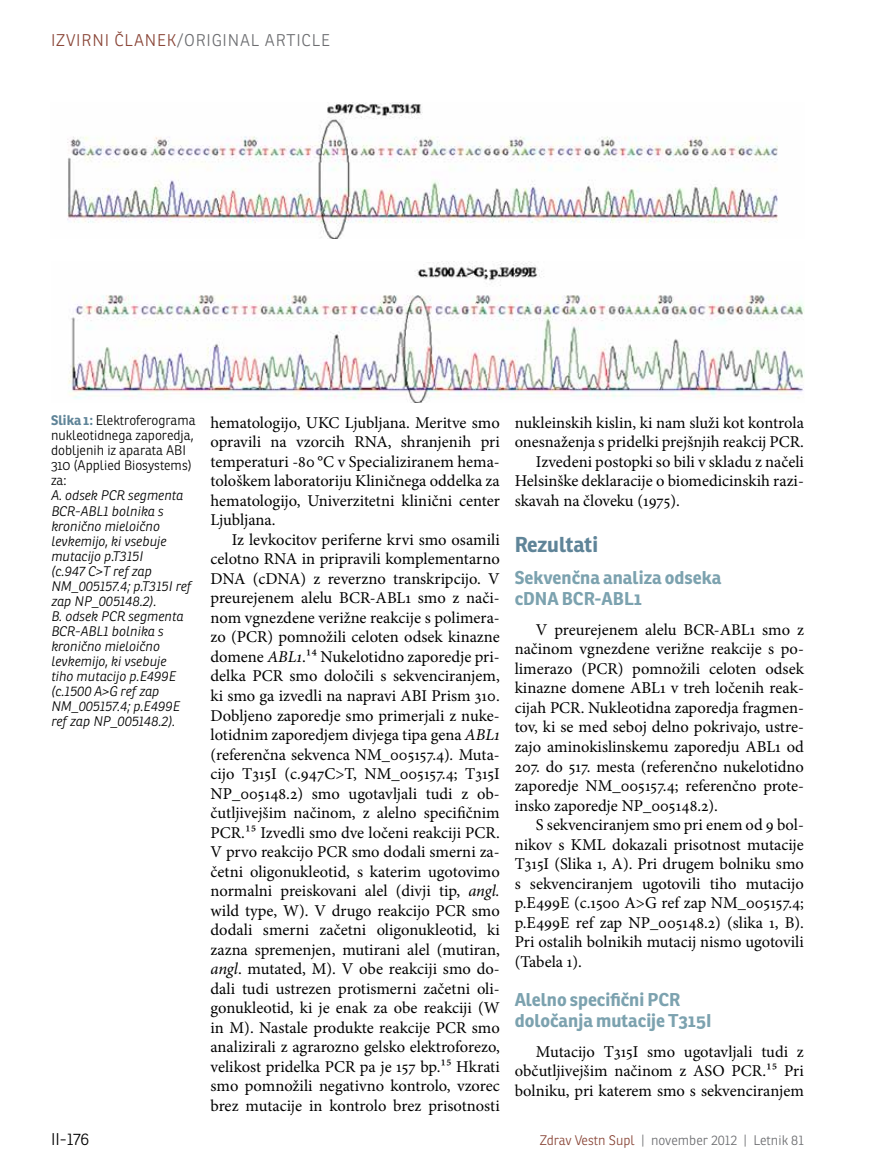
<style>
.page{position:relative;width:872px;height:1166px;background:#fff}
.page>*{position:absolute;margin:0;border:0;box-sizing:border-box;transform-origin:0 0}
.t1{font:700 21px "Ronnia";color:#5f8498}
.t2{font:700 18px/21px "Ronnia";color:#7ca2af}
.t3{font:16.5px/19.5px "Minion Pro";color:#000;text-align:justify}
.t4{font:300 16.5px "Ronnia";letter-spacing:.05em;color:#6d6e71}
.t5{font:300 16.5px "Ronnia";color:#000}
.t6{font:italic 300 13.5px/15px "Ronnia";color:#000}
.t7{font:300 13.5px/15px "Ronnia";color:#000}
.t8{font:300 13.5px "Ronnia";color:#6d6e71}
.s1{color:#8a4638}
.s2{font-weight:700;color:#5f8498}
.s3{font-style:italic}
</style>
<div class="page">
<img style="left:67px;top:102px;width:711px;height:136px">
<img style="left:68px;top:261px;width:736px;height:142px">
<p class="t4" style="left:51px;top:30px;width:280px"><span class="s1">Izvi rni članek</span>/Ori gi nal arti cle</p>
<p class="t7" style="left:51px;top:413px;width:146px"><span class="s2">Slika 1:</span> Elektroferograma nukleotidnega zaporedja, dobljenih iz aparata ABI<br>310 (Applied Biosystems) za:</p>
<p class="t6" style="left:51px;top:488px;width:141px">A. odsek PCR segmenta<br>BCR-ABL1 bolnika s kronično mieloično levkemijo, ki vsebuje mutacijo p.T315I<br>(c.947 C&gt;T ref zap<br>NM_005157.4; p.T315I ref zap NP_005148.2).<br>B. odsek PCR segmenta<br>BCR-ABL1 bolnika s kronično mieloično levkemijo, ki vsebuje tiho mutacijo p.E499E (c.1500 A&gt;G ref zap<br>NM_005157.4; p.E499E ref zap NP_005148.2).</p>
<p class="t3" style="left:210px;top:412px;width:291px">hematologijo, UKC Ljubljana. Meritve smo opravili na vzorcih RNA, shranjenih pri temperaturi -80 °C v Specializiranem hema&shy;tološkem laboratoriju Kliničnega oddelka za hematologijo, Univerzitetni klinični center Ljubljana.</p>
<p class="t3" style="left:210px;top:529px;width:291px;text-indent:21px">Iz levkocitov periferne krvi smo osamili celotno RNA in pripravili komplementarno DNA (cDNA) z reverzno transkripcijo. V preurejenem alelu BCR-ABL1 smo z nači&shy;nom vgnezdene verižne reakcije s polimera&shy;zo (PCR) pomnožili celoten odsek kinazne domene <span class="s3">ABL1</span>.14 Nukelotidno zaporedje pri&shy;delka PCR smo določili s sekvenciranjem, ki smo ga izvedli na napravi ABI Prism 310.<br>Dobljeno zaporedje smo primerjali z nuke&shy;lotidnim zaporedjem divjega tipa gena <span class="s3">ABL1 </span>(referenčna sekvenca NM_005157.4)<span class="s3">.</span> Muta&shy;cijo T315I (c.947C&gt;T, NM_005157.4; T315I NP_005148.2) smo ugotavljali tudi z ob&shy;čutljivejšim načinom, z alelno specifičnim PCR.15 Izvedli smo dve ločeni reakciji PCR.<br>V prvo reakcijo PCR smo dodali smerni za&shy;četni oligonukleotid, s katerim ugotovimo normalni preiskovani alel (divji tip, <span class="s3">angl. </span>wild type, W). V drugo reakcijo PCR smo dodali smerni začetni oligonukleotid, ki zazna spremenjen, mutirani alel (mutiran, <span class="s3">angl</span>. mutated, M). V obe reakciji smo do&shy;dali tudi ustrezen protismerni začetni oli&shy;gonukleotid, ki je enak za obe reakciji (W in M). Nastale produkte reakcije PCR smo analizirali z agrarozno gelsko elektroforezo, velikost pridelka PCR pa je 157 bp.15 Hkrati smo pomnožili negativno kontrolo, vzorec brez mutacije in kontrolo brez prisotnosti</p>
<p class="t3" style="left:514px;top:412px;width:291px">nukleinskih kislin, ki nam služi kot kontrola</p>
<p class="t3" style="left:514px;top:432px;width:291px">onesnaženja s pridelki prejšnjih reakcij PCR.</p>
<p class="t3" style="left:536px;top:451px;width:269px">Izvedeni postopki so bili v skladu z načeli</p>
<p class="t3" style="left:514px;top:471px;width:291px">Helsinške deklaracije o biomedicinskih razi-</p>
<p class="t3" style="left:514px;top:490px;width:167px">skavah na človeku (1975).</p>
<p class="t1" style="left:514px;top:531px;width:85px">Rezultati</p>
<p class="t2" style="left:514px;top:566px;width:208px">Sekvenčna analiza odseka cDNA BCR-ABL1</p>
<p class="t3" style="left:514px;top:619px;width:291px;text-indent:21px">V preurejenem alelu BCR-ABL1 smo z načinom vgnezdene verižne reakcije s po&shy;limerazo (PCR) pomnožili celoten odsek kinazne domene ABL1 v treh ločenih reak&shy;cijah PCR. Nukleotidna zaporedja fragmen&shy;tov, ki se med seboj delno pokrivajo, ustre&shy;zajo aminokislinskemu zaporedju ABL1 od 207. do 517. mesta (referenčno nukelotidno zaporedje NM_005157.4; referenčno prote&shy;insko zaporedje NP_005148.2).</p>
<p class="t3" style="left:514px;top:814px;width:291px;text-indent:21px">S sekvenciranjem smo pri enem od 9 bol&shy;nikov s KML dokazali prisotnost mutacije T315I (Slika 1, A). Pri drugem bolniku smo s sekvenciranjem ugotovili tiho mutacijo p.E499E (c.1500 A&gt;G ref zap NM_005157.4; p.E499E ref zap NP_005148.2) (slika 1, B).<br>Pri ostalih bolnikih mutacij nismo ugotovili (Tabela 1).</p>
<p class="t2" style="left:514px;top:988px;width:198px">Alelno specifični PCR določanja mutacije T315I</p>
<p class="t3" style="left:514px;top:1041px;width:291px;text-indent:21px">Mutacijo T315I smo ugotavljali tudi z občutljivejšim načinom z ASO PCR.15 Pri bolniku, pri katerem smo s sekvenciranjem</p>
<p class="t5" style="left:51px;top:1128px;width:40px">II-176</p>
<p class="t8" style="left:540px;top:1131px;width:265px"><span class="s1">Zdrav Vestn Supl</span> | november 2012 | Letnik 81</p>
</div>
